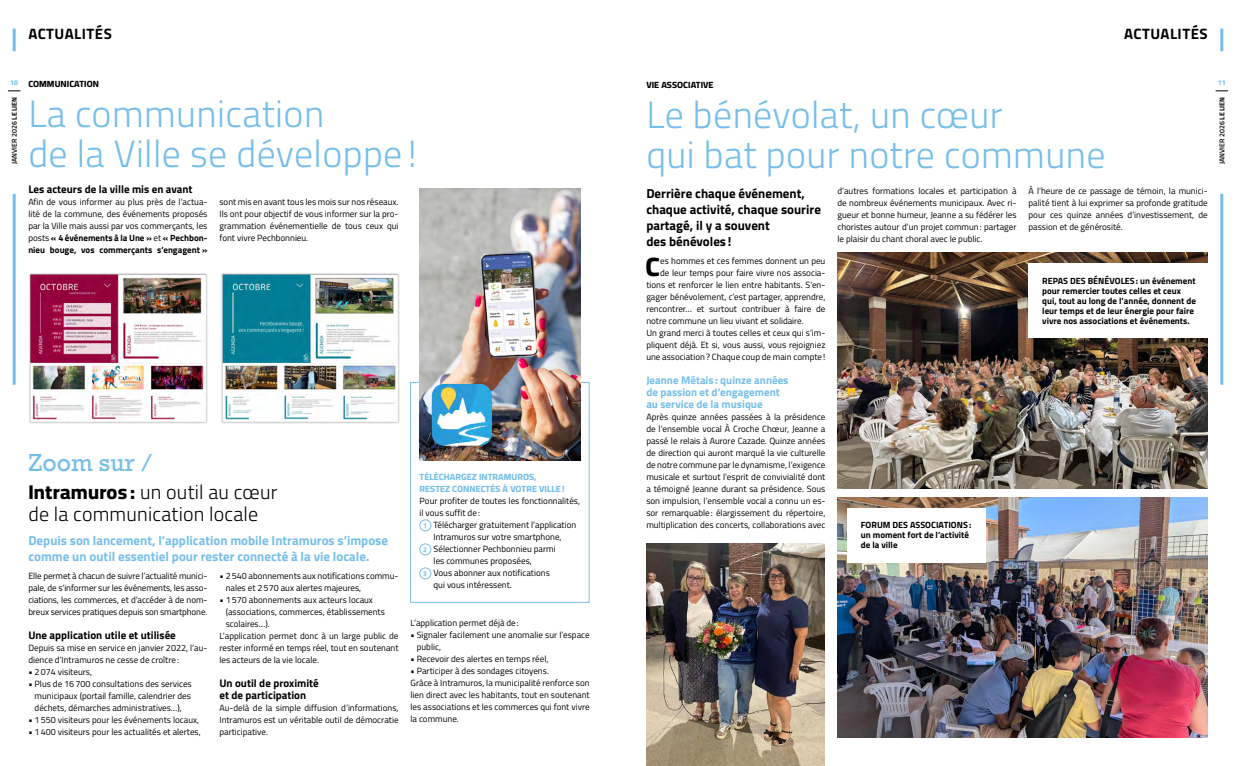
<style>
.page{position:relative;width:1236px;height:766px;background:#fff}
.page>*{position:absolute;margin:0;border:0;box-sizing:border-box;transform-origin:0 0}
.Titre_article{font:300 38px/40px "Cairo";letter-spacing:.01em;color:#76beea}
.Texte_lettrine{font:800 26.6px "Cairo";color:#000}
.t1{font:25px "Rockwell Std";color:#76beea}
.Surtitre{font:300 20px/22px "Cairo";letter-spacing:.01em;color:#000}
.t2{font:700 15px "Cairo";letter-spacing:.03em;color:#000}
.Chapeau{font:700 13px/16px "Cairo";color:#76beea}
.Chapeau-2{font:700 13px/16px "Cairo";color:#000}
.Sous-titre{font:700 11px/12px "Cairo";color:#000}
.Sous-titre-2{font:700 11px/12px "Cairo";color:#76beea}
.Texte_lettrine-2{font:9px/12px "Cairo";color:#000;text-align:justify}
.Légende_1{font:700 9px/10px "Cairo";color:#000}
.Surtitre-2{font:800 9px/12px "Cairo";letter-spacing:.01em;color:#76beea}
.Surtitre-3{font:800 9px "Cairo";letter-spacing:.01em;color:#000}
.t3{font:600 7px "Cairo";color:#000}
.t4{font:800 7px "Cairo";color:#76beea}
.Texte{font:700 7px "Cairo";color:#76beea}
.s1{font-weight:700}
.s2{font-weight:800}
</style>
<div class="page">
<div style="left:420px;top:519px;width:11px;height:12px;border:1px solid #76beea;border-radius:50%"></div>
<div style="left:420px;top:543px;width:11px;height:12px;border:1px solid #76beea;border-radius:50%"></div>
<div style="left:420px;top:567px;width:11px;height:12px;border:1px solid #76beea;border-radius:50%"></div>
<div style="left:410px;top:382px;width:180px;height:220px;border:1px solid #76beea"></div>
<img style="left:420px;top:189px;width:160px;height:271px">
<img style="left:432px;top:384px;width:60px;height:61px">
<img style="left:221px;top:273px;width:178px;height:150px">
<img style="left:29px;top:273px;width:179px;height:150px">
<img style="left:646px;top:543px;width:179px;height:222px">
<img style="left:837px;top:497px;width:371px;height:240px">
<img style="left:837px;top:252px;width:371px;height:236px">
<div style="left:1028px;top:263px;width:183px;height:75px;background:#fff"></div>
<div style="left:847px;top:507px;width:139px;height:55px;background:#fff"></div>
<hr style="left:13px;top:194px;width:3px;height:190px;background:#76beea">
<hr style="left:13px;top:28px;width:3px;height:23px;background:#76beea">
<hr style="left:1220px;top:194px;width:3px;height:190px;background:#76beea">
<hr style="left:1220px;top:28px;width:3px;height:23px;background:#76beea">
<svg style="left:8px;top:90px;width:12px;height:1px"></svg>
<svg style="left:1215px;top:90px;width:13px;height:1px"></svg>
<h3 class="t2" style="left:28px;top:21px;width:85px">ACTUALITÉS</h3>
<h3 class="t2" style="left:1124px;top:21px;width:85px">ACTUALITÉS</h3>
<p class="t4" style="left:10px;top:77px;width:9px">10</p>
<p class="t3" style="left:9px;top:164px;width:68px;rotate:-90deg">JANVIER 2026 <span class="s1">LE LIEN</span></p>
<p class="Surtitre-3" style="left:28px;top:77px;width:72px">COMMUNICATION</p>
<p class="Titre_article" style="left:28px;top:93px;width:390px">La communication<br>de la Ville se développe !</p>
<p class="Sous-titre" style="left:28px;top:183px;width:166px">Les acteurs de la ville mis en avant</p>
<p class="Texte_lettrine-2" style="left:28px;top:196px;width:181px">Afin de vous informer au plus près de l’actua&shy;lité de la commune, des événements proposés par la Ville mais aussi par vos commerçants, les posts <span class="s1">« 4 événements à la Une »</span> et <span class="s1">« Pechbon&shy;nieu bouge, vos commerçants s’engagent »</span></p>
<p class="Texte_lettrine-2" style="left:219px;top:196px;width:181px">sont mis en avant tous les mois sur nos réseaux.<br>Ils ont pour objectif de vous informer sur la pro&shy;grammation événementielle de tous ceux qui font vivre Pechbonnieu.</p>
<p class="t1" style="left:28px;top:448px;width:125px">Zoom sur /</p>
<p class="Surtitre" style="left:28px;top:480px;width:251px"><span class="s2">Intramuros :</span> un outil au cœur de la communication locale</p>
<p class="Chapeau" style="left:28px;top:532px;width:361px">Depuis son lancement, l’application mobile Intramuros s’impose comme un outil essentiel pour rester connecté à la vie locale.</p>
<p class="Texte_lettrine-2" style="left:28px;top:569px;width:181px">Elle permet à chacun de suivre l’actualité munici&shy;pale, de s’informer sur les événements, les asso&shy;ciations, les commerces, et d’accéder à de nom&shy;breux services pratiques depuis son smartphone.</p>
<p class="Sous-titre" style="left:28px;top:628px;width:149px">Une application utile et utilisée</p>
<p class="Texte_lettrine-2" style="left:28px;top:641px;width:181px">Depuis sa mise en service en janvier 2022, l’au&shy;dience d’Intramuros ne cesse de croître:</p>
<p class="Texte_lettrine-2" style="left:28px;top:665px;width:65px">• 2074 visiteurs,</p>
<p class="Texte_lettrine-2" style="left:28px;top:677px;width:165px;text-align:center">• Plus de 16700 consultations des services municipaux (portail famille, calendrier des déchets, démarches administratives…),</p>
<p class="Texte_lettrine-2" style="left:28px;top:713px;width:172px">• 1550 visiteurs pour les événements locaux,</p>
<p class="Texte_lettrine-2" style="left:28px;top:725px;width:174px">• 1400 visiteurs pour les actualités et alertes,</p>
<p class="Texte_lettrine-2" style="left:226px;top:569px;width:174px;text-indent:-6px">• 2540 abonnements aux notifications commu&shy;nales et 2570 aux alertes majeures,</p>
<p class="Texte_lettrine-2" style="left:226px;top:593px;width:161px;text-align:left;text-indent:-6px">• 1570 abonnements aux acteurs locaux (associations, commerces, établissements scolaires…).</p>
<p class="Texte_lettrine-2" style="left:219px;top:629px;width:181px">L’application permet donc à un large public de rester informé en temps réel, tout en soutenant les acteurs de la vie locale.</p>
<p class="Sous-titre" style="left:219px;top:676px;width:101px">Un outil de proximité et de participation</p>
<p class="Texte_lettrine-2" style="left:219px;top:701px;width:181px">Au-delà de la simple diffusion d’informations, Intramuros est un véritable outil de démocratie participative.</p>
<p class="Surtitre-2" style="left:420px;top:470px;width:147px">TÉLÉCHARGEZ INTRAMUROS,<br>RESTEZ CONNECTÉS À VOTRE VILLE !</p>
<p class="Texte_lettrine-2" style="left:420px;top:494px;width:162px">Pour profiter de toutes les fonctionnalités, il vous suffit de:</p>
<p class="Texte" style="left:423px;top:520px;width:5px">1</p>
<p class="Texte_lettrine-2" style="left:434px;top:518px;width:144px">Télécharger gratuitement l’application<br>Intramuros sur votre smartphone,</p>
<p class="Texte" style="left:423px;top:544px;width:5px">2</p>
<p class="Texte_lettrine-2" style="left:434px;top:542px;width:124px">Sélectionner Pechbonnieu parmi les communes proposées,</p>
<p class="Texte" style="left:423px;top:568px;width:5px">3</p>
<p class="Texte_lettrine-2" style="left:434px;top:566px;width:118px">Vous abonner aux notifications qui vous intéressent.</p>
<p class="Texte_lettrine-2" style="left:411px;top:616px;width:110px">L’application permet déjà de:</p>
<p class="Texte_lettrine-2" style="left:417px;top:628px;width:174px;text-indent:-6px">• Signaler facilement une anomalie sur l’espace public,</p>
<p class="Texte_lettrine-2" style="left:411px;top:652px;width:139px">• Recevoir des alertes en temps réel,</p>
<p class="Texte_lettrine-2" style="left:411px;top:664px;width:140px">• Participer à des sondages citoyens.</p>
<p class="Texte_lettrine-2" style="left:411px;top:676px;width:181px">Grâce à Intramuros, la municipalité renforce son lien direct avec les habitants, tout en soutenant les associations et les commerces qui font vivre la commune.</p>
<p class="Surtitre-3" style="left:646px;top:78px;width:69px">VIE ASSOCIATIVE</p>
<p class="Titre_article" style="left:646px;top:94px;width:461px">Le bénévolat, un cœur<br>qui bat pour notre commune</p>
<p class="Chapeau-2" style="left:646px;top:185px;width:176px">Derrière chaque événement, chaque activité, chaque sourire partagé, il y a souvent<br>des bénévoles !</p>
<p class="Texte_lettrine" style="left:645px;top:247px;width:16px">C</p>
<p class="Texte_lettrine-2" style="left:660px;top:255px;width:167px">es hommes et ces femmes donnent un peu</p>
<p class="Texte_lettrine-2" style="left:837px;top:185px;width:181px">d’autres formations locales et participation à de nombreux événements municipaux. Avec ri&shy;gueur et bonne humeur, Jeanne a su fédérer les choristes autour d’un projet commun: partager le plaisir du chant choral avec le public.</p>
<p class="Texte_lettrine-2" style="left:1028px;top:185px;width:181px">À l’heure de ce passage de témoin, la munici&shy;palité tient à lui exprimer sa profonde gratitude pour ces quinze années d’investissement, de passion et de générosité.</p>
<p class="Texte_lettrine-2" style="left:660px;top:267px;width:167px">de leur temps pour faire vivre nos associa-</p>
<p class="Texte_lettrine-2" style="left:646px;top:279px;width:181px">tions et renforcer le lien entre habitants. S’en-</p>
<p class="Texte_lettrine-2" style="left:646px;top:291px;width:181px">gager bénévolement, c’est partager, apprendre,</p>
<p class="Texte_lettrine-2" style="left:646px;top:303px;width:181px">rencontrer… et surtout contribuer à faire de</p>
<p class="Texte_lettrine-2" style="left:646px;top:315px;width:159px">notre commune un lieu vivant et solidaire.</p>
<p class="Texte_lettrine-2" style="left:646px;top:327px;width:181px">Un grand merci à toutes celles et ceux qui s’im&shy;pliquent déjà. Et si, vous aussi, vous rejoigniez une association? Chaque coup de main compte!</p>
<p class="Sous-titre-2" style="left:646px;top:374px;width:144px">Jeanne Métais : quinze années de passion et d’engagement au service de la musique</p>
<p class="Texte_lettrine-2" style="left:646px;top:411px;width:181px">Après quinze années passées à la présidence de l’ensemble vocal À Croche Chœur, Jeanne a passé le relais à Aurore Cazade. Quinze années de direction qui auront marqué la vie culturelle de notre commune par le dynamisme, l’exigence musicale et surtout l’esprit de convivialité dont a témoigné Jeanne durant sa présidence. Sous son impulsion, l’ensemble vocal a connu un es&shy;sor remarquable: élargissement du répertoire, multiplication des concerts, collaborations avec</p>
<p class="Légende_1" style="left:1042px;top:275px;width:155px">REPAS DES BÉNÉVOLES: un événement pour remercier toutes celles et ceux qui, tout au long de l’année, donnent de leur temps et de leur énergie pour faire vivre nos associations et événements.</p>
<p class="Légende_1" style="left:861px;top:519px;width:112px">FORUM DES ASSOCIATIONS: un moment fort de l’activité de la ville</p>
<p class="t4" style="left:1218px;top:77px;width:9px">11</p>
<p class="t3" style="left:1217px;top:164px;width:68px;rotate:-90deg">JANVIER 2026 <span class="s1">LE LIEN</span></p>
</div>
